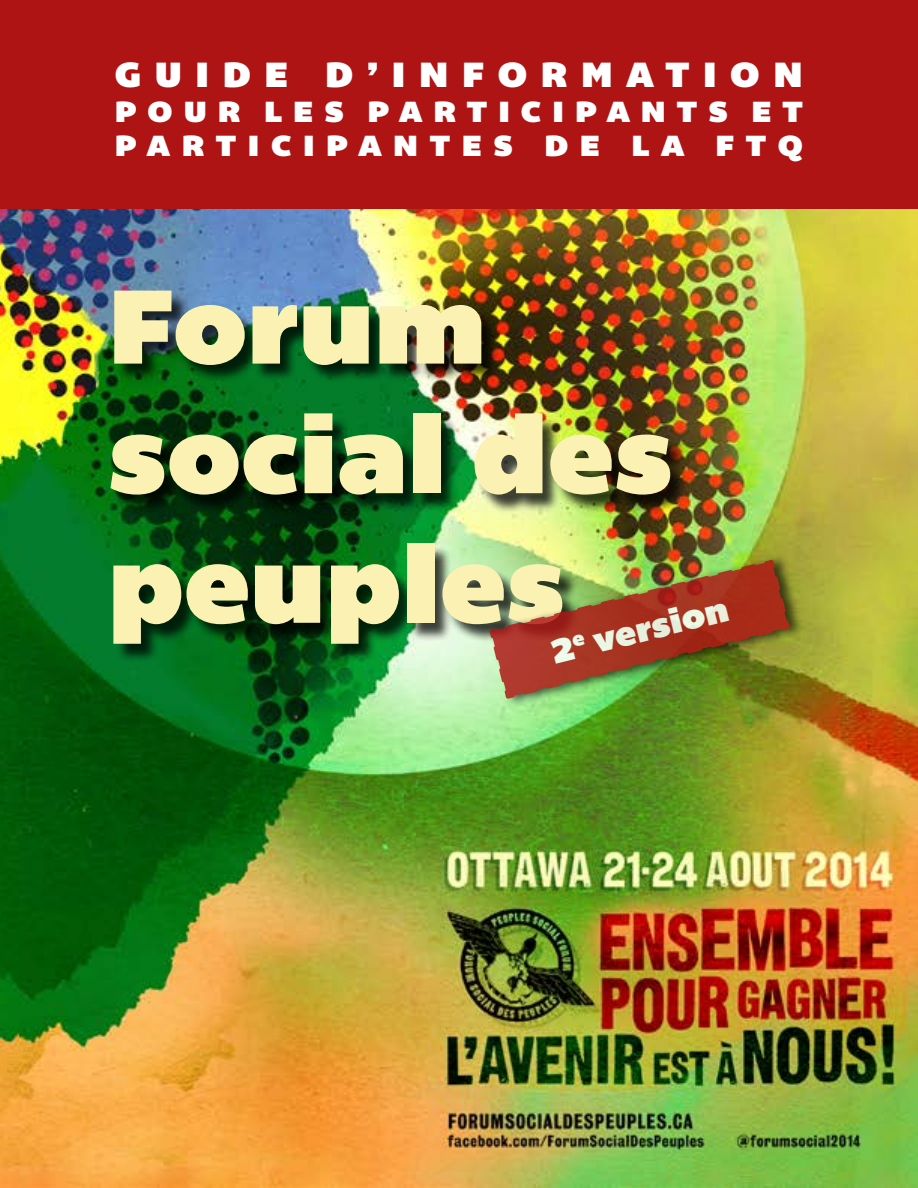
<style>
.page{position:relative;width:918px;height:1188px;background:#fff}
.page>*{position:absolute;margin:0;border:0;box-sizing:border-box;transform-origin:0 0}
.t1{font:108px/129.6px "Bemio";color:#faf1b3}
.t2{font:36px "Bemio";letter-spacing:.38em;color:#fff}
.t3{font:34.5px "Bemio";color:#fff}
.t4{font:30px/34.5px "Bemio";letter-spacing:.36em;color:#fff}
</style>
<div class="page">
<img style="left:0;top:209px;width:918px;height:979px">
<div style="left:113px;top:293px;width:576px;height:369px;background:#000;opacity:.75"></div>
<div style="left:0;top:0;width:918px;height:209px;background:#ae1414"></div>
<div style="left:489px;top:553px;width:316px;height:155px;background:#000;opacity:.75"></div>
<img style="left:487px;top:558px;width:305px;height:143px">
<p class="t2" style="left:115px;top:46px;width:689px">GUIDE D’INF ORMATION</p>
<p class="t4" style="left:115px;top:94px;width:690px">POUR LES PARTICIPANTS ET<br>PARTICIPANTES DE LA FTQ</p>
<h1 class="t1" style="left:108px;top:261px;width:567px">FORUM<br>SOCIAL DES<br>PEUPLES</h1>
<p class="t3" style="left:545px;top:626px;width:187px;rotate:-14deg">2<sup>E</sup> VERSION</p>
</div>
